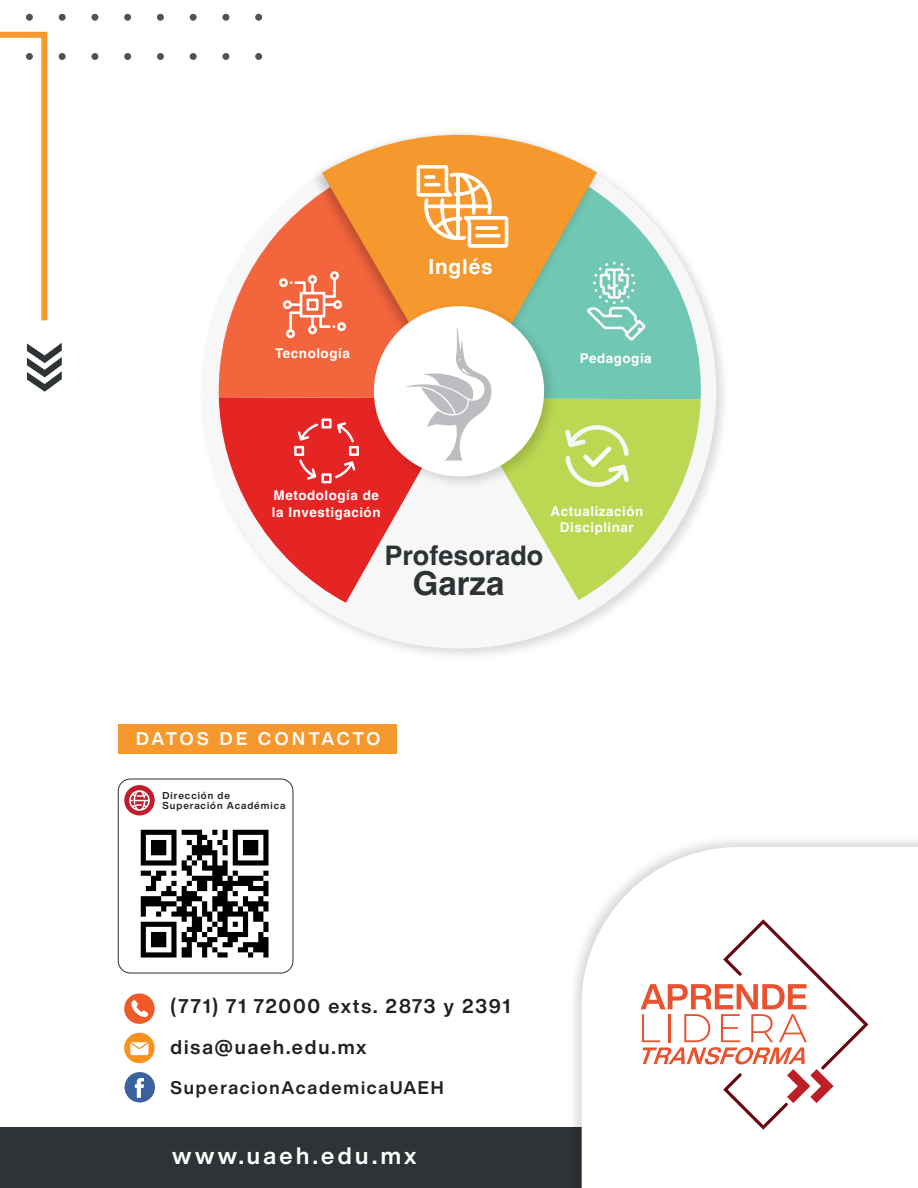
<style>
.page{position:relative;width:918px;height:1188px;background:#fff}
.page>*{position:absolute;margin:0;border:0;box-sizing:border-box;transform-origin:0 0}
.t1{font:700 33px "Helvetica";color:#2e3335}
.t2{font:700 27px "Helvetica";color:#2e3335}
.t3{font:700 23.4px "Helvetica Now Display";letter-spacing:.15em;color:#fff}
.t4{font:700 20.85px "Helvetica";letter-spacing:.04em;color:#fff}
.t5{font:700 19.5px/40.5px "Helvetica Now Display";letter-spacing:.095em;color:#231f20}
.t6{font:700 18px "Helvetica Now Display";letter-spacing:.1em;color:#231f20}
.t7{font:700 18px "Helvetica Now Display";letter-spacing:.15em;color:#fff}
.t8{font:700 13.5px/16.5px "Helvetica";letter-spacing:.04em;color:#fff}
.t9{font:700 9.9px/10.6px "Helvetica Now Display";letter-spacing:.1em;color:#231f20}
</style>
<div class="page">
<div style="left:0;top:1127px;width:918px;height:61px;background:#2e3335"></div>
<img style="left:574px;top:840px;width:344px;height:348px">
<svg style="left:582px;top:847px;width:336px;height:341px"></svg>
<svg style="left:27px;top:343px;width:35px;height:49px"></svg>
<div style="left:118px;top:724px;width:278px;height:29px;background:#f5982e"></div>
<svg style="left:0;top:31px;width:48px;height:290px"></svg>
<div style="left:26px;top:14px;width:7px;height:7px;background:#4f5355;border-radius:50%"></div>
<div style="left:26px;top:53px;width:7px;height:7px;background:#4f5355;border-radius:50%"></div>
<div style="left:59px;top:14px;width:7px;height:7px;background:#4f5355;border-radius:50%"></div>
<svg style="left:59px;top:53px;width:7px;height:7px"></svg>
<div style="left:92px;top:14px;width:6px;height:7px;background:#4f5355;border-radius:50%"></div>
<div style="left:92px;top:53px;width:6px;height:7px;background:#4f5355;border-radius:50%"></div>
<div style="left:124px;top:14px;width:7px;height:7px;background:#4f5355;border-radius:50%"></div>
<div style="left:124px;top:53px;width:7px;height:7px;background:#4f5355;border-radius:50%"></div>
<div style="left:157px;top:14px;width:7px;height:7px;background:#4f5355;border-radius:50%"></div>
<div style="left:157px;top:53px;width:7px;height:7px;background:#4f5355;border-radius:50%"></div>
<div style="left:190px;top:14px;width:7px;height:7px;background:#4f5355;border-radius:50%"></div>
<svg style="left:190px;top:53px;width:7px;height:7px"></svg>
<div style="left:223px;top:14px;width:6px;height:7px;background:#4f5355;border-radius:50%"></div>
<div style="left:223px;top:53px;width:6px;height:7px;background:#4f5355;border-radius:50%"></div>
<div style="left:255px;top:14px;width:7px;height:7px;background:#4f5355;border-radius:50%"></div>
<div style="left:255px;top:53px;width:7px;height:7px;background:#4f5355;border-radius:50%"></div>
<svg style="left:641px;top:918px;width:229px;height:213px"></svg>
<div style="left:118px;top:779px;width:175px;height:194px;border:1px solid #2e3335;border-radius:12px"></div>
<div style="left:125px;top:1072px;width:30px;height:30px;background:#3b619e;border-radius:50%"></div>
<svg style="left:135px;top:1078px;width:9px;height:20px"></svg>
<img style="left:140px;top:829px;width:129px;height:129px">
<div style="left:124px;top:1033px;width:31px;height:30px;background:#f7931d;border-radius:50%"></div>
<svg style="left:130px;top:1042px;width:18px;height:13px"></svg>
<div style="left:124px;top:993px;width:31px;height:31px;background:#f15929;border-radius:50%"></div>
<svg style="left:131px;top:1000px;width:17px;height:17px"></svg>
<div style="left:124px;top:785px;width:31px;height:30px;background:#be1d2c;border-radius:50%"></div>
<svg style="left:129px;top:790px;width:21px;height:21px"></svg>
<img style="left:307px;top:178px;width:417px;height:478px">
<div style="left:202px;top:134px;width:514px;height:515px;background:#f7f7f8;border-radius:50%"></div>
<svg style="left:219px;top:398px;width:189px;height:205px;fill:#e52524"></svg>
<svg style="left:517px;top:399px;width:184px;height:201px;fill:#bcd751"></svg>
<svg style="left:218px;top:205px;width:87px;height:193px;fill:#f2653d"></svg>
<svg style="left:606px;top:183px;width:96px;height:216px;fill:#70c7b3"></svg>
<img style="left:305px;top:170px;width:301px;height:260px">
<svg style="left:322px;top:133px;width:275px;height:280px;background:#dd9f58"></svg>
<img style="left:365px;top:298px;width:196px;height:196px">
<div style="left:374px;top:306px;width:170px;height:170px;background:#fff;border-radius:50%"></div>
<svg style="left:405px;top:328px;width:87px;height:133px"></svg>
<svg style="left:294px;top:418px;width:65px;height:65px;background:#e84645"></svg>
<svg style="left:279px;top:271px;width:67px;height:67px"></svg>
<svg style="left:416px;top:165px;width:93px;height:83px"></svg>
<svg style="left:563px;top:421px;width:68px;height:68px"></svg>
<svg style="left:587px;top:262px;width:59px;height:79px"></svg>
<p class="t8" style="left:275px;top:346px;width:76px">Tecnología</p>
<h3 class="t4" style="left:428px;top:254px;width:66px">Inglés</h3>
<p class="t8" style="left:580px;top:352px;width:74px">Pedagogía</p>
<p class="t8" style="left:272px;top:489px;width:110px">Metodología de la Investigación</p>
<h2 class="t2" style="left:384px;top:539px;width:161px">Profesorado</h2>
<h1 class="t1" style="left:413px;top:563px;width:93px">Garza</h1>
<p class="t8" style="left:551px;top:504px;width:94px;text-align:center">Actualización<br>Disciplinar</p>
<h3 class="t7" style="left:136px;top:726px;width:246px">DATOS DE CONTACTO</h3>
<p class="t9" style="left:163px;top:790px;width:124px">Dirección de<br>Superación Académica</p>
<h3 class="t5" style="left:171px;top:986px;width:341px">(771) 71 72000 exts. 2873 y 2391 disa@uaeh.edu.mx</h3>
<h3 class="t6" style="left:171px;top:1075px;width:275px">SuperacionAcademicaUAEH</h3>
<h3 class="t3" style="left:172px;top:1140px;width:246px">www.uaeh.edu.mx</h3>
</div>
